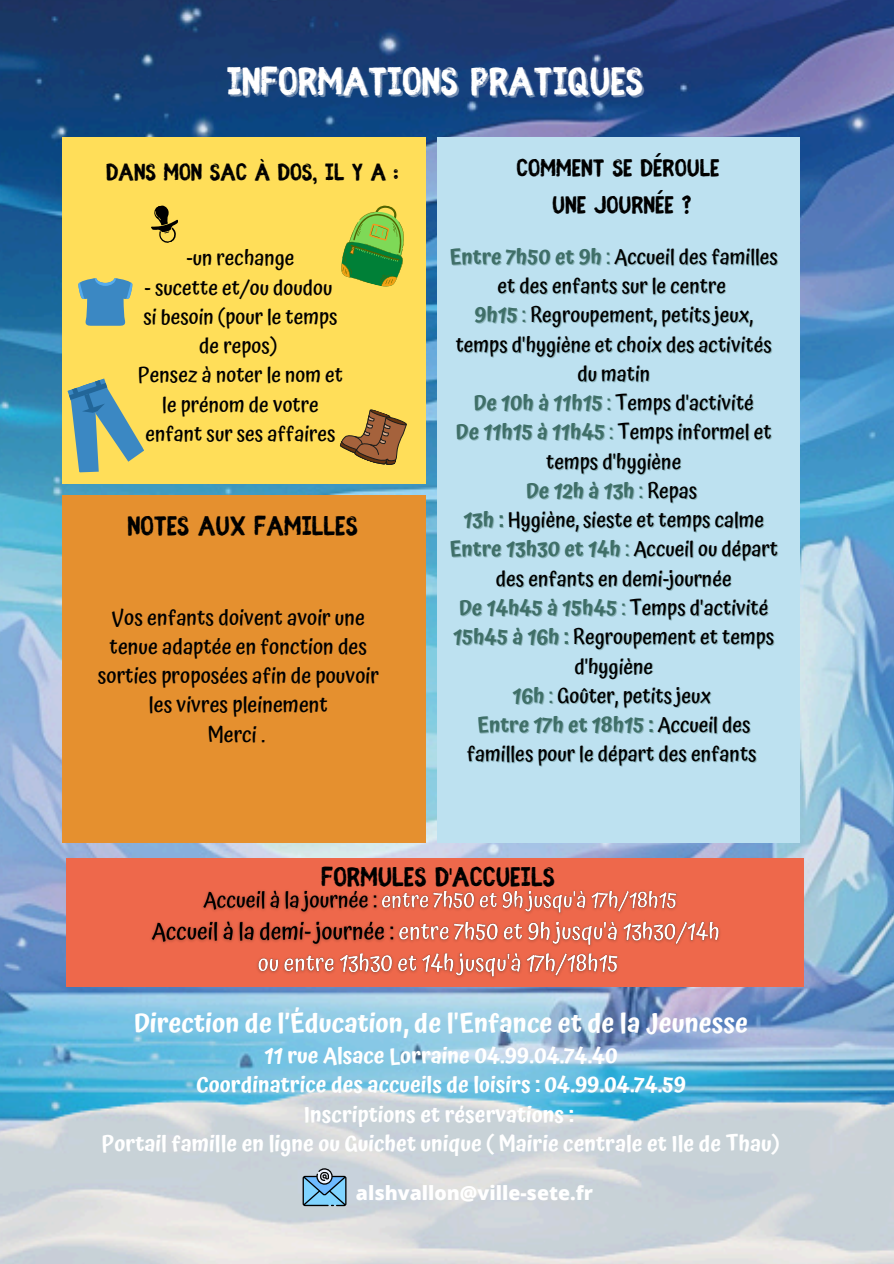
<style>
.page{position:relative;width:894px;height:1264px;background:#fff}
.page>*{position:absolute;margin:0;border:0;box-sizing:border-box;transform-origin:0 0}
.t1{font:700 43.5px "Fibre Vintage Full";color:#fff}
.t2{font:700 30px "Fibre Vintage Full";color:#000}
.t3{font:700 27px/37.2px "Fibre Vintage Full";color:#000;text-align:center}
.t4{font:700 26.4px "Fibre Vintage Full";color:#000}
.t5{font:600 26.1px "Atma";color:#fff}
.t6{font:600 21.6px/29.2px "Atma";color:#fff;text-align:center}
.t7{font:500 21.45px/29.2px "Atma";color:#000;text-align:center}
.t8{font:500 21px/29.2px "Atma";color:#000;text-align:center}
.t9{font:800 19.5px "Open Sans";color:#fff}
.s1{font-weight:600;color:#3f6f68}
.s2{color:rgb(63 111 104/.4)}
.s3{font-weight:600;color:rgb(63 111 104/.4)}
</style>
<div class="page">
<img style="left:0;top:0;width:893px;height:1263px">
<div style="left:66px;top:858px;width:737px;height:129px;background:#ee684b"></div>
<div style="left:62px;top:137px;width:363px;height:346px;background:#ffde59"></div>
<div style="left:62px;top:494px;width:363px;height:348px;background:#e5902f"></div>
<div style="left:437px;top:137px;width:362px;height:705px;background:#bde1f0"></div>
<svg style="left:341px;top:205px;width:63px;height:82px"></svg>
<svg style="left:53px;top:373px;width:91px;height:104px"></svg>
<svg style="left:78px;top:278px;width:54px;height:48px"></svg>
<svg style="left:340px;top:409px;width:67px;height:56px"></svg>
<svg style="left:151px;top:205px;width:27px;height:38px"></svg>
<svg style="left:302px;top:1167px;width:44px;height:39px;background:#76a4c2"></svg>
<img style="left:151px;top:890px;width:569px;height:88px">
<p class="t1" style="left:226px;top:63px;width:418px">INFORMATIONS PRATIQUES</p>
<h4 class="t4" style="left:106px;top:161px;width:294px">DANS MON SAC À DOS, IL Y A :</h4>
<h4 class="t8" style="left:186px;top:243px;width:110px">-un rechange</h4>
<h4 class="t8" style="left:138px;top:273px;width:207px">- sucette et/ou doudou si besoin (pour le temps de repos)<br>Pensez à noter le nom et le prénom de votre enfant sur ses affaires</h4>
<p class="t2" style="left:127px;top:513px;width:232px">NOTES AUX FAMILLES</p>
<h2 class="t7" style="left:98px;top:602px;width:282px">Vos enfants doivent avoir une tenue adaptée en fonction des sorties proposées afin de pouvoir les vivres pleinement<br>Merci .</h2>
<p class="t3" style="left:516px;top:152px;width:205px">COMMENT SE DÉROULE<br>UNE JOURNÉE ?</p>
<p class="t8" style="left:449px;top:242px;width:330px"><span class="s1">Entre 7h50 et 9h</span> <span class="s2">:</span>Accueil des familles et des enfants sur le centre<br><span class="s3">9h15</span> <span class="s2">:</span> Regroupement, petits jeux, temps d'hygiène et choix des activités du matin<br><span class="s1">De 10h à 11h15</span> <span class="s2">:</span> Temps d'activité<br><span class="s1">De 11h15 à 11h45</span> <span class="s2">:</span> Temps informel et temps d'hygiène<br><span class="s1">De 12h à 13h</span> <span class="s2">: Repas<br></span><span class="s3">13h :</span>Hygiène, sieste et temps calme<br><span class="s1">Entre 13h30 et 14h</span> <span class="s2">:</span>Accueil ou départ des enfants en demi-journée<br><span class="s1">De 14h45 à 15h45</span> <span class="s2">:</span> Temps d'activité<br><span class="s1">15h45 à 16h :</span> Regroupement et temps d'hygiène<br><span class="s3">16h</span> <span class="s2">:</span> Goûter, petits jeux<br><span class="s1">Entre 17h et 18h15 :</span> Accueil des familles pour le départ des enfants</p>
<p class="t2" style="left:321px;top:864px;width:235px">FORMULES D'ACCUEILS</p>
<h1 class="t5" style="left:134px;top:1007px;width:615px">Direction de l’Éducation, de l'Enfance et de la Jeunesse</h1>
<h1 class="t6" style="left:102px;top:1041px;width:680px">11 rue Alsace Lorraine 04.99.04.74.40<br>Coordinatrice des accueils de loisirs : 04.99.04.74.59<br>Inscriptions et réservations :<br>Portail famille en ligne ou Guichet unique ( Mairie centrale et Ile de Thau)</h1>
<h3 class="t9" style="left:356px;top:1179px;width:238px">alshvallon@ville-sete.fr</h3>
</div>
